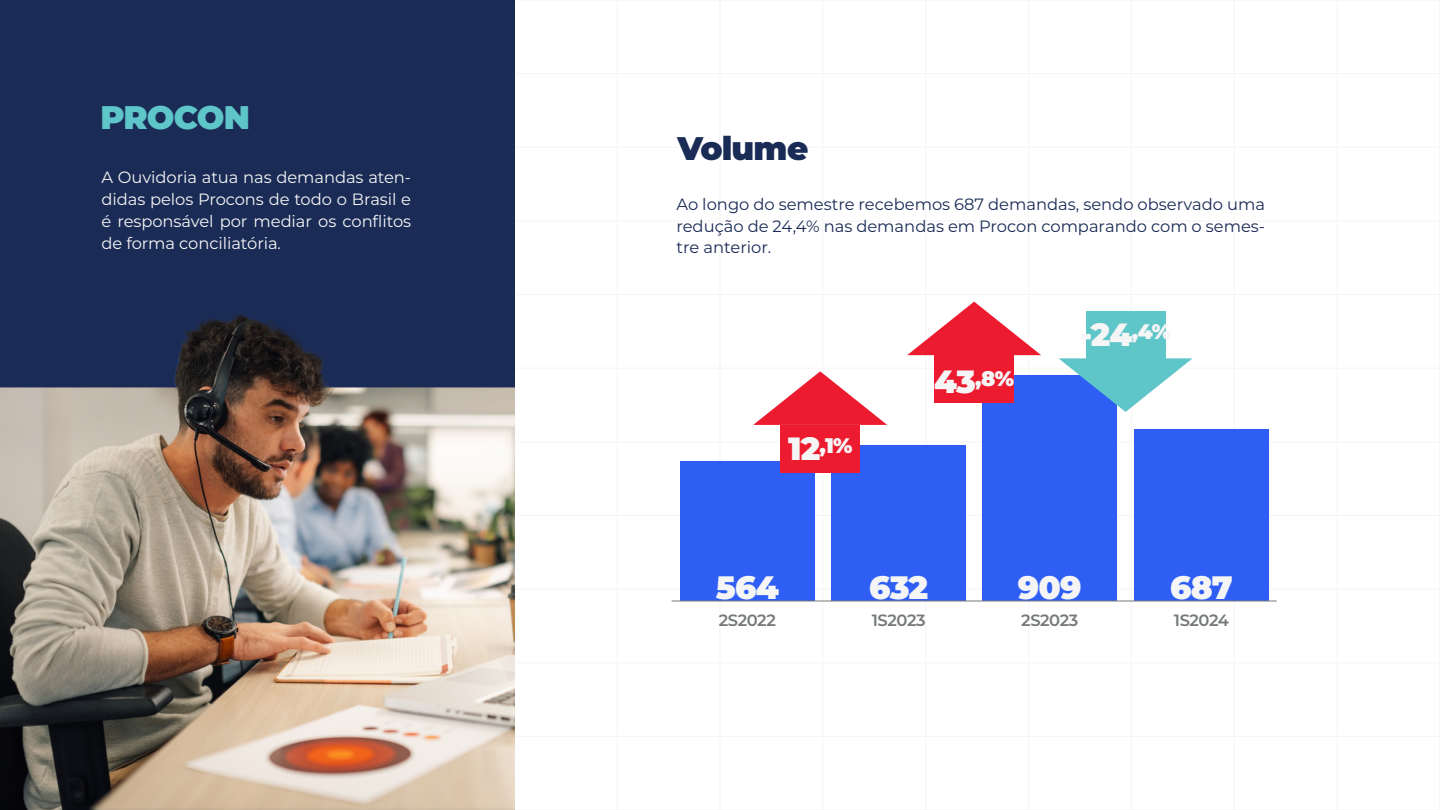
<style>
.page{position:relative;width:1440px;height:810px;background:#fff}
.page>*{position:absolute;margin:0;border:0;box-sizing:border-box;transform-origin:0 0}
.t1{font:900 32.62px "Montserrat";letter-spacing:-.025em;color:#1a2b56}
.t2{font:900 32.62px "Montserrat";letter-spacing:-.025em;color:#5ec5c9}
.t3{font:900 32.4px "Montserrat";letter-spacing:-.025em;color:#f5f5f5}
.t4{font:900 32.17px "Montserrat";color:#f5f5f5}
.t5{font:900 21.08px "Montserrat";color:#f5f5f5}
.t6{font:16.35px/21.8px "Montserrat";color:#1a2b56;text-align:justify}
.t7{font:16.35px/21.8px "Montserrat";letter-spacing:-.005em;color:#f5f5f5;text-align:justify}
.t8{font:600 16.35px "Montserrat";letter-spacing:-.025em;color:#75797a}
.s1{font-size:32.17px}
</style>
<div class="page">
<hr style="left:514px;top:0;width:1px;height:810px;background:#f5f5f5">
<hr style="left:617px;top:0;width:1px;height:810px;background:#f5f5f5">
<hr style="left:720px;top:0;width:1px;height:810px;background:#f5f5f5">
<hr style="left:823px;top:0;width:1px;height:810px;background:#f5f5f5">
<hr style="left:926px;top:0;width:1px;height:810px;background:#f5f5f5">
<hr style="left:1028px;top:0;width:1px;height:810px;background:#f5f5f5">
<hr style="left:1131px;top:0;width:1px;height:810px;background:#f5f5f5">
<hr style="left:1234px;top:0;width:1px;height:810px;background:#f5f5f5">
<hr style="left:1337px;top:0;width:1px;height:810px;background:#f5f5f5">
<hr style="left:1439px;top:0;width:1px;height:810px;background:#f5f5f5">
<hr style="left:0;top:736px;width:1440px;height:1px;background:#f5f5f5">
<hr style="left:0;top:663px;width:1440px;height:1px;background:#f5f5f5">
<hr style="left:0;top:589px;width:1440px;height:1px;background:#f5f5f5">
<hr style="left:0;top:515px;width:1440px;height:1px;background:#f5f5f5">
<hr style="left:0;top:442px;width:1440px;height:1px;background:#f5f5f5">
<hr style="left:0;top:368px;width:1440px;height:1px;background:#f5f5f5">
<hr style="left:0;top:294px;width:1440px;height:1px;background:#f5f5f5">
<hr style="left:0;top:221px;width:1440px;height:1px;background:#f5f5f5">
<hr style="left:0;top:147px;width:1440px;height:1px;background:#f5f5f5">
<hr style="left:0;top:73px;width:1440px;height:1px;background:#f5f5f5">
<div style="left:0;top:0;width:514px;height:810px;background:#1a2b56"></div>
<div style="left:680px;top:462px;width:135px;height:139px;background:#2e5ef4"></div>
<div style="left:831px;top:445px;width:135px;height:156px;background:#2e5ef4"></div>
<div style="left:982px;top:375px;width:135px;height:226px;background:#2e5ef4"></div>
<div style="left:1134px;top:430px;width:135px;height:171px;background:#2e5ef4"></div>
<hr style="left:672px;top:601px;width:605px;height:1px;background:#75797a">
<div style="left:1086px;top:311px;width:79px;height:47px;background:#5ec5c9"></div>
<svg style="left:1059px;top:358px;width:134px;height:54px"></svg>
<div style="left:935px;top:355px;width:79px;height:47px;background:#ec1b2f"></div>
<svg style="left:907px;top:302px;width:134px;height:53px"></svg>
<div style="left:781px;top:425px;width:79px;height:47px;background:#ec1b2f"></div>
<svg style="left:753px;top:371px;width:134px;height:54px"></svg>
<img style="left:0;top:314px;width:514px;height:496px">
<h1 class="t2" style="left:100px;top:92px;width:151px">PROCON</h1>
<p class="t7" style="left:102px;top:166px;width:311px">A Ouvidoria atua nas demandas aten&shy;didas pelos Procons de todo o Brasil e é responsável por mediar os conflitos de forma conciliatória.</p>
<h1 class="t1" style="left:677px;top:124px;width:132px">Volume</h1>
<p class="t6" style="left:676px;top:193px;width:590px">Ao longo do semestre recebemos 687 demandas, sendo observado uma redução de 24,4% nas demandas em Procon comparando com o semes&shy;tre anterior.</p>
<p class="t5" style="left:788px;top:430px;width:66px"><span class="s1">12</span>,1%</p>
<p class="t5" style="left:934px;top:363px;width:82px"><span class="s1">43</span>,8%</p>
<h3 class="t4" style="left:1080px;top:310px;width:93px">-24<sup>,4%</sup></h3>
<h2 class="t3" style="left:716px;top:563px;width:64px">564</h2>
<h2 class="t3" style="left:869px;top:563px;width:61px">632</h2>
<h2 class="t3" style="left:1018px;top:563px;width:65px">909</h2>
<h2 class="t3" style="left:1170px;top:563px;width:64px">687</h2>
<p class="t8" style="left:719px;top:609px;width:59px">2S2022</p>
<p class="t8" style="left:872px;top:609px;width:55px">1S2023</p>
<p class="t8" style="left:1021px;top:609px;width:59px">2S2023</p>
<p class="t8" style="left:1174px;top:609px;width:57px">1S2024</p>
</div>
